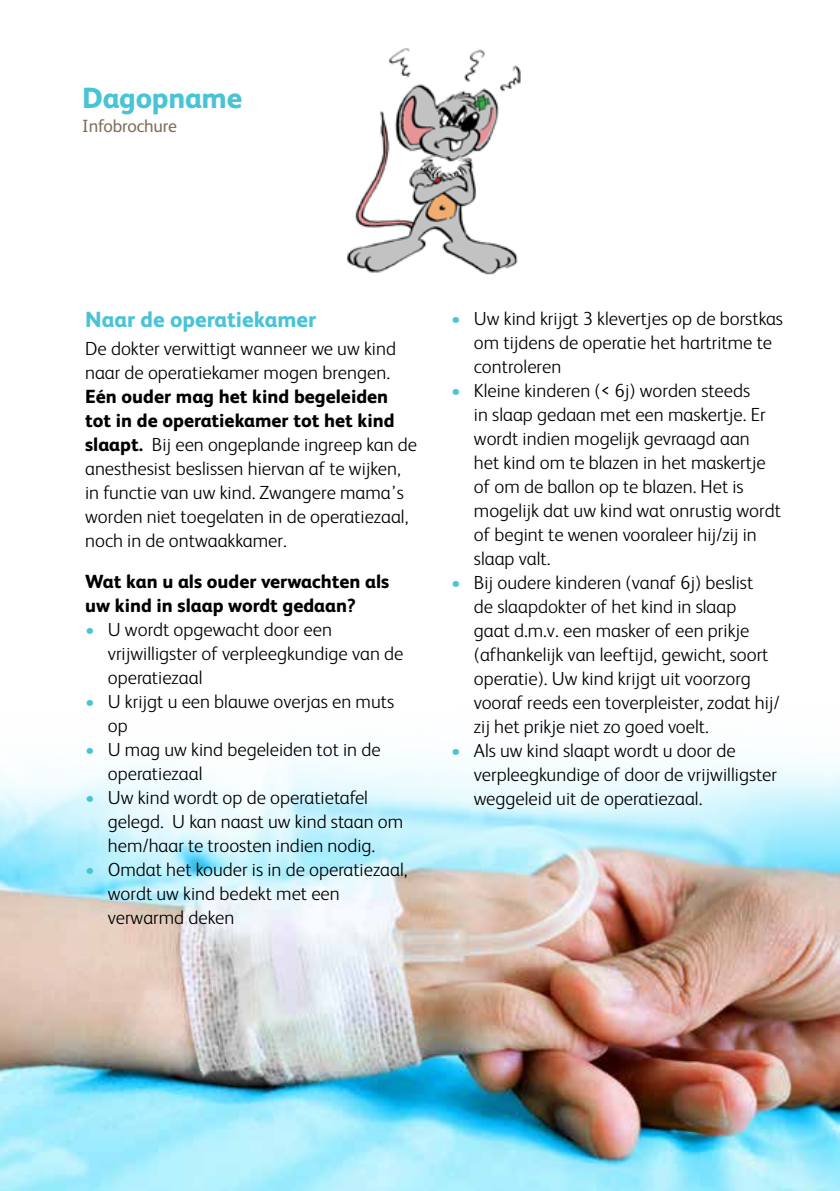
<style>
.page{position:relative;width:840px;height:1191px;background:#fff}
.page>*{position:absolute;margin:0;border:0;box-sizing:border-box;transform-origin:0 0}
.t1{font:800 29.2px "FS Albert";letter-spacing:-.01em;color:#49c4d6}
.t2{font:800 22px "FS Albert";color:#49c4d6}
.t3{font:300 19px/24px "FS Albert";color:#000}
.t4{font:800 19px/24px "FS Albert";color:#000}
.t5{font:17.8px "FS Albert";letter-spacing:-.01em;color:#7d6d5a}
.s1{font-weight:800}
.s2{color:#49c4d6}
</style>
<div class="page">
<img style="left:0;top:760px;width:839px;height:431px">
<img style="left:347px;top:48px;width:174px;height:227px">
<h1 class="t1" style="left:82px;top:80px;width:161px">Dagopname</h1>
<p class="t5" style="left:82px;top:116px;width:96px">Infobrochure</p>
<p class="t2" style="left:85px;top:306px;width:232px">Naar de operatiekamer</p>
<p class="t3" style="left:85px;top:336px;width:312px">De dokter verwittigt wanneer we uw kind naar de operatiekamer mogen brengen.</p>
<p class="t3" style="left:85px;top:384px;width:333px"><span class="s1">Eén ouder mag het kind begeleiden tot in de operatiekamer tot het kind slaapt.</span> Bij een ongeplande ingreep kan de anesthesist beslissen hiervan af te wijken, in functie van uw kind. Zwangere mama’s worden niet toegelaten in de operatiezaal, noch in de ontwaakkamer.</p>
<p class="t4" style="left:85px;top:569px;width:305px">Wat kan u als ouder verwachten als uw kind in slaap wordt gedaan?</p>
<p class="t3" style="left:108px;top:617px;width:297px;text-indent:-23px"><span class="s2">•</span> U wordt opgewacht door een vrijwilligster of verpleegkundige van de operatiezaal</p>
<p class="t3" style="left:108px;top:689px;width:287px;text-indent:-23px"><span class="s2">•</span> U krijgt u een blauwe overjas en muts op</p>
<p class="t3" style="left:108px;top:737px;width:274px;text-indent:-23px"><span class="s2">•</span> U mag uw kind begeleiden tot in de operatiezaal</p>
<p class="t3" style="left:108px;top:785px;width:297px;text-indent:-23px"><span class="s2">•</span> Uw kind wordt op de operatietafel gelegd. U kan naast uw kind staan om hem/haar te troosten indien nodig.</p>
<p class="t3" style="left:108px;top:857px;width:301px;text-indent:-23px"><span class="s2">•</span> Omdat het kouder is in de operatiezaal, wordt uw kind bedekt met een verwarmd deken</p>
<p class="t3" style="left:473px;top:306px;width:310px;text-indent:-23px"><span class="s2">•</span> Uw kind krijgt 3 klevertjes op de borstkas om tijdens de operatie het hartritme te controleren</p>
<p class="t3" style="left:473px;top:378px;width:308px;text-indent:-23px"><span class="s2">•</span> Kleine kinderen (&lt; 6j) worden steeds<br>in slaap gedaan met een maskertje. Er wordt indien mogelijk gevraagd aan<br>het kind om te blazen in het maskertje of om de ballon op te blazen. Het is mogelijk dat uw kind wat onrustig wordt of begint te wenen vooraleer hij/zij in slaap valt.</p>
<p class="t3" style="left:473px;top:570px;width:307px;text-indent:-23px"><span class="s2">•</span> Bij oudere kinderen (vanaf 6j) beslist<br>de slaapdokter of het kind in slaap<br>gaat d.m.v. een masker of een prikje (afhankelijk van leeftijd, gewicht, soort operatie). Uw kind krijgt uit voorzorg vooraf reeds een toverpleister, zodat hij/ zij het prikje niet zo goed voelt.</p>
<p class="t3" style="left:473px;top:738px;width:304px;text-indent:-23px"><span class="s2">•</span> Als uw kind slaapt wordt u door de verpleegkundige of door de vrijwilligster weggeleid uit de operatiezaal.</p>
</div>
